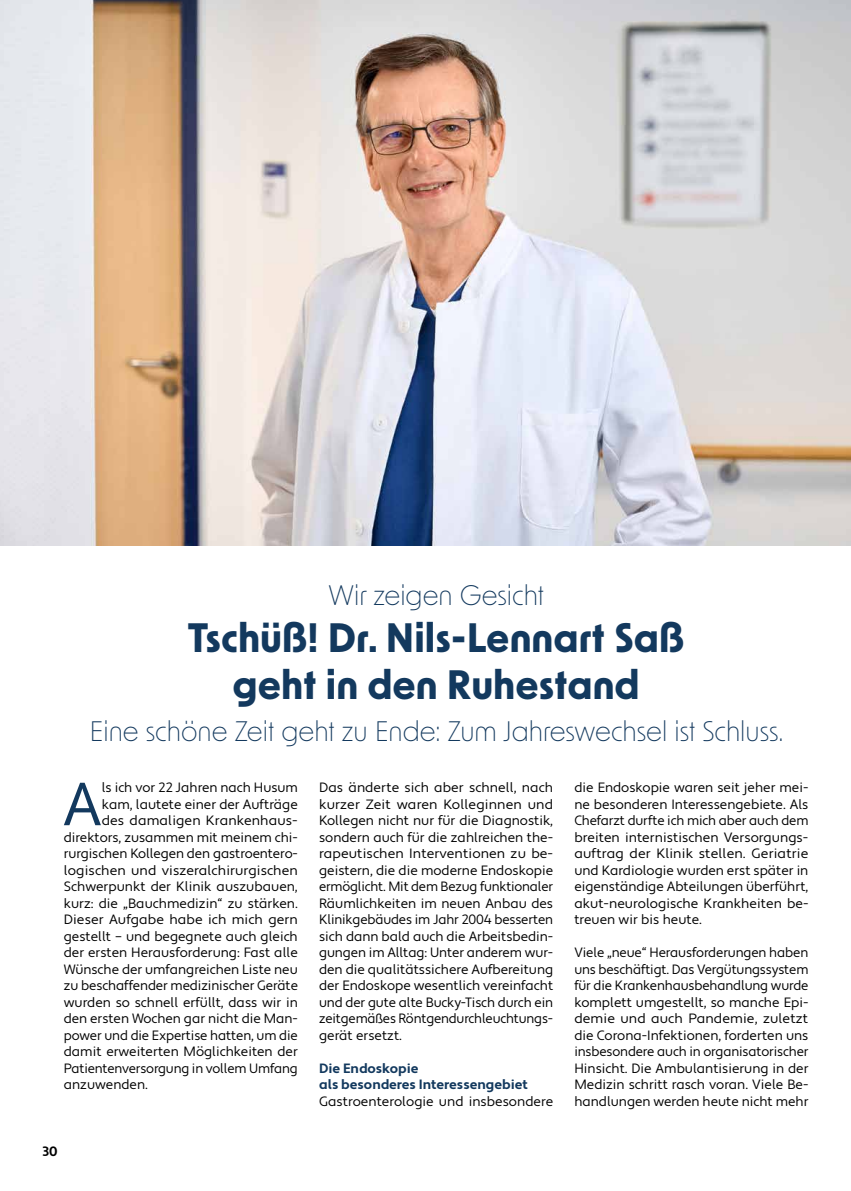
<style>
.page{position:relative;width:851px;height:1191px;background:#fff}
.page>*{position:absolute;margin:0;border:0;box-sizing:border-box;transform-origin:0 0}
.t1{font:60.6px "Apertura";color:#13395e}
.t2{font:700 39px/46.8px "New Order";color:#13395e;text-align:center}
.t3{font:300 27px "New Order";color:#13395e}
.t4{font:13.5px/16.5px "Apertura";color:#000;text-align:justify}
.t5{font:700 13.5px/16.5px "Apertura";color:#13395e}
.t6{font:700 13.5px "Apertura";color:#000}
</style>
<div class="page">
<img style="left:0;top:0;width:850px;height:545px">
<h3 class="t3" style="left:328px;top:578px;width:217px">Wir zeigen Gesicht</h3>
<h2 class="t2" style="left:188px;top:613px;width:498px">Tschüß! Dr. Nils-Lennart Saß geht in den Ruhestand</h2>
<h3 class="t3" style="left:90px;top:713px;width:695px">Eine schöne Zeit geht zu Ende: Zum Jahreswechsel ist Schluss.</h3>
<h1 class="t1" style="left:63px;top:767px;width:40px">A</h1>
<p class="t4" style="left:102px;top:779px;width:198px">ls ich vor 22 Jahren nach Husum</p>
<p class="t4" style="left:319px;top:779px;width:235px">Das änderte sich aber schnell, nach kurzer Zeit waren Kolleginnen und Kollegen nicht nur für die Diagnostik, sondern auch für die zahlreichen the&shy;rapeutischen Interventionen zu be&shy;geistern, die die moderne Endoskopie ermöglicht. Mit dem Bezug funktionaler Räumlichkeiten im neuen Anbau des Klinikgebäudes im Jahr 2004 besserten sich dann bald auch die Arbeitsbedin&shy;gungen im Alltag: Unter anderem wur&shy;den die qualitätssichere Aufbereitung der Endoskope wesentlich vereinfacht und der gute alte Bucky-Tisch durch ein zeitgemäßes Röntgendurchleuchtungs&shy;gerät ersetzt.</p>
<p class="t5" style="left:319px;top:1060px;width:210px">Die Endoskopie<br>als besonderes Interessengebiet</p>
<p class="t4" style="left:319px;top:1093px;width:235px">Gastroenterologie und insbesondere</p>
<p class="t4" style="left:574px;top:779px;width:235px">die Endoskopie waren seit jeher mei&shy;ne besonderen Interessengebiete. Als Chefarzt durfte ich mich aber auch dem breiten internistischen Versorgungs&shy;auftrag der Klinik stellen. Geriatrie und Kardiologie wurden erst später in eigenständige Abteilungen überführt, akut-neurologische Krankheiten be&shy;treuen wir bis heute.</p>
<p class="t4" style="left:574px;top:944px;width:235px">Viele „neue“ Herausforderungen haben uns beschäftigt. Das Vergütungssystem für die Krankenhausbehandlung wurde komplett umgestellt, so manche Epi&shy;demie und auch Pandemie, zuletzt die Corona-Infektionen, forderten uns insbesondere auch in organisatorischer Hinsicht. Die Ambulantisierung in der Medizin schritt rasch voran. Viele Be&shy;handlungen werden heute nicht mehr</p>
<p class="t4" style="left:102px;top:796px;width:197px">kam, lautete einer der Aufträge</p>
<p class="t4" style="left:102px;top:812px;width:197px">des damaligen Krankenhaus-</p>
<p class="t4" style="left:64px;top:829px;width:235px">direktors, zusammen mit meinem chi-</p>
<p class="t4" style="left:64px;top:845px;width:235px">rurgischen Kollegen den gastroentero-</p>
<p class="t4" style="left:64px;top:862px;width:235px">logischen und viszeralchirurgischen</p>
<p class="t4" style="left:64px;top:878px;width:235px">Schwerpunkt der Klinik auszubauen,</p>
<p class="t4" style="left:64px;top:895px;width:235px">kurz: die „Bauchmedizin“ zu stärken.</p>
<p class="t4" style="left:64px;top:911px;width:235px">Dieser Aufgabe habe ich mich gern</p>
<p class="t4" style="left:64px;top:928px;width:235px">gestellt – und begegnete auch gleich</p>
<p class="t4" style="left:64px;top:944px;width:235px">der ersten Herausforderung: Fast alle</p>
<p class="t4" style="left:64px;top:961px;width:235px">Wünsche der umfangreichen Liste neu</p>
<p class="t4" style="left:64px;top:977px;width:236px">zu beschaffender medizinischer Geräte</p>
<p class="t4" style="left:64px;top:994px;width:235px">wurden so schnell erfüllt, dass wir in</p>
<p class="t4" style="left:64px;top:1010px;width:235px">den ersten Wochen gar nicht die Man-</p>
<p class="t4" style="left:64px;top:1027px;width:235px">power und die Expertise hatten, um die</p>
<p class="t4" style="left:64px;top:1043px;width:235px">damit erweiterten Möglichkeiten der</p>
<p class="t4" style="left:64px;top:1060px;width:235px">Patientenversorgung in vollem Umfang</p>
<p class="t4" style="left:64px;top:1076px;width:86px">anzuwenden.</p>
<p class="t6" style="left:43px;top:1143px;width:17px">30</p>
</div>
